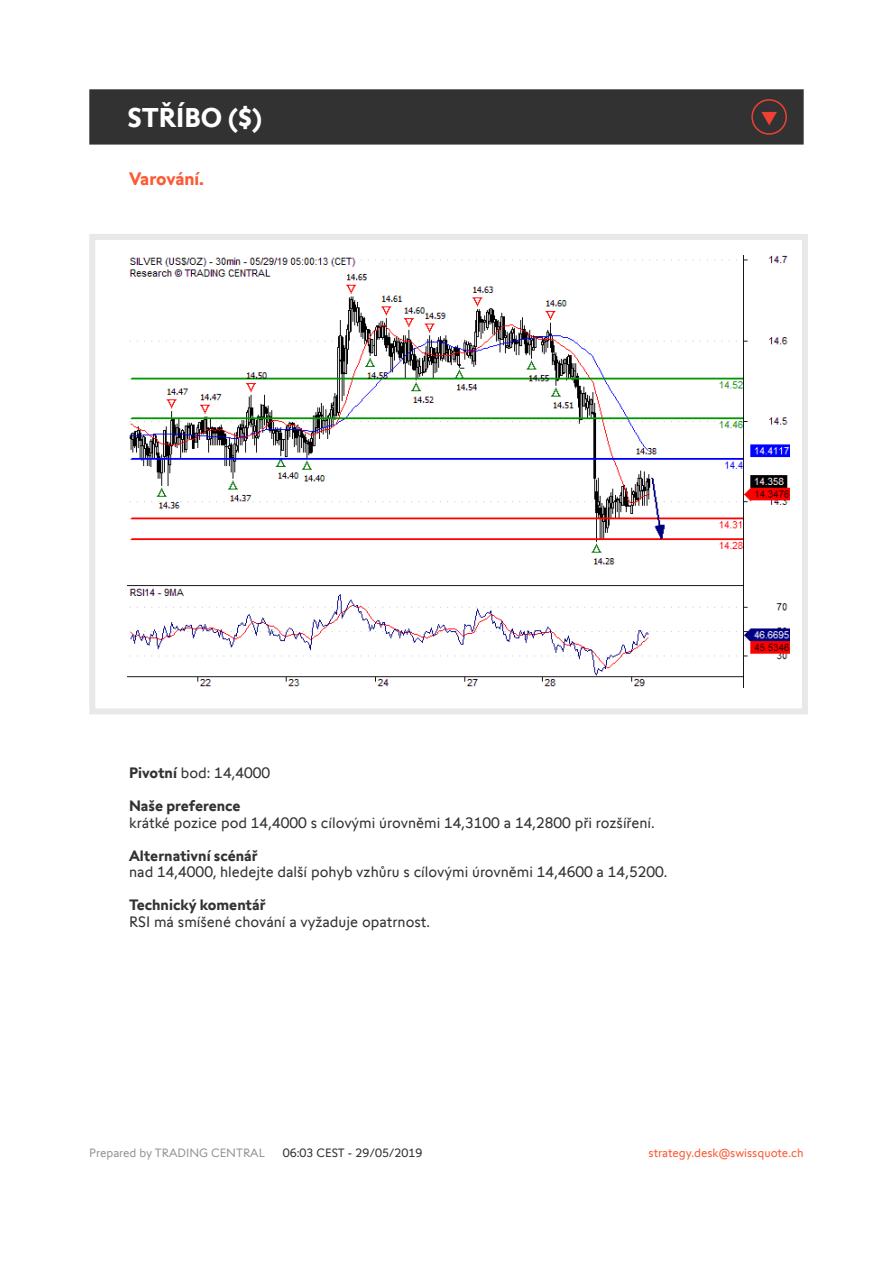
<style>
.page{position:relative;width:893px;height:1263px;background:#fff}
.page>*{position:absolute;margin:0;border:0;box-sizing:border-box;transform-origin:0 0}
.t1{font:700 27px "Swissquote CT";color:#fff}
.t2{font:700 18px "Swissquote CT";letter-spacing:-.005em;color:#fa5b35}
.t3{font:15px "Swissquote CT";color:#323232}
.t4{font:700 15px "Swissquote CT";color:#323232}
.t5{font:12px "Swissquote CT";color:#fa5b35}
.t6{font:12px "Swissquote CT";color:#939598}
.t7{font:12px "Swissquote CT";color:#323232}
.s1{font-weight:700}
</style>
<div class="page">
<div style="left:89px;top:234px;width:719px;height:480px;border:6px solid #e9e8e7"></div>
<div style="left:89px;top:89px;width:715px;height:56px;background:#323232;border:2px solid #323232"></div>
<img style="left:128px;top:255px;width:661px;height:432px">
<svg style="left:751px;top:99px;width:36px;height:36px"></svg>
<h1 class="t1" style="left:128px;top:101px;width:136px">STŘÍBO ($)</h1>
<p class="t2" style="left:129px;top:168px;width:77px">Varování.</p>
<p class="t3" style="left:129px;top:764px;width:143px"><span class="s1">Pivotní</span> bod: 14,4000</p>
<p class="t4" style="left:129px;top:797px;width:113px">Naše preference</p>
<p class="t3" style="left:129px;top:814px;width:527px">krátké pozice pod 14,4000 s cílovými úrovněmi 14,3100 a 14,2800 při rozšíření.</p>
<p class="t4" style="left:129px;top:846px;width:130px">Alternativní scénář</p>
<p class="t3" style="left:129px;top:863px;width:540px">nad 14,4000, hledejte další pohyb vzhůru s cílovými úrovněmi 14,4600 a 14,5200.</p>
<p class="t4" style="left:129px;top:896px;width:138px">Technický komentář</p>
<p class="t3" style="left:129px;top:913px;width:303px">RSI má smíšené chování a vyžaduje opatrnost.</p>
<p class="t6" style="left:89px;top:1145px;width:177px">Prepared by TRADING CENTRAL</p>
<p class="t7" style="left:283px;top:1145px;width:141px">06:03 CEST - 29/05/2019</p>
<p class="t5" style="left:649px;top:1145px;width:157px">strategy.desk@swissquote.ch</p>
</div>
